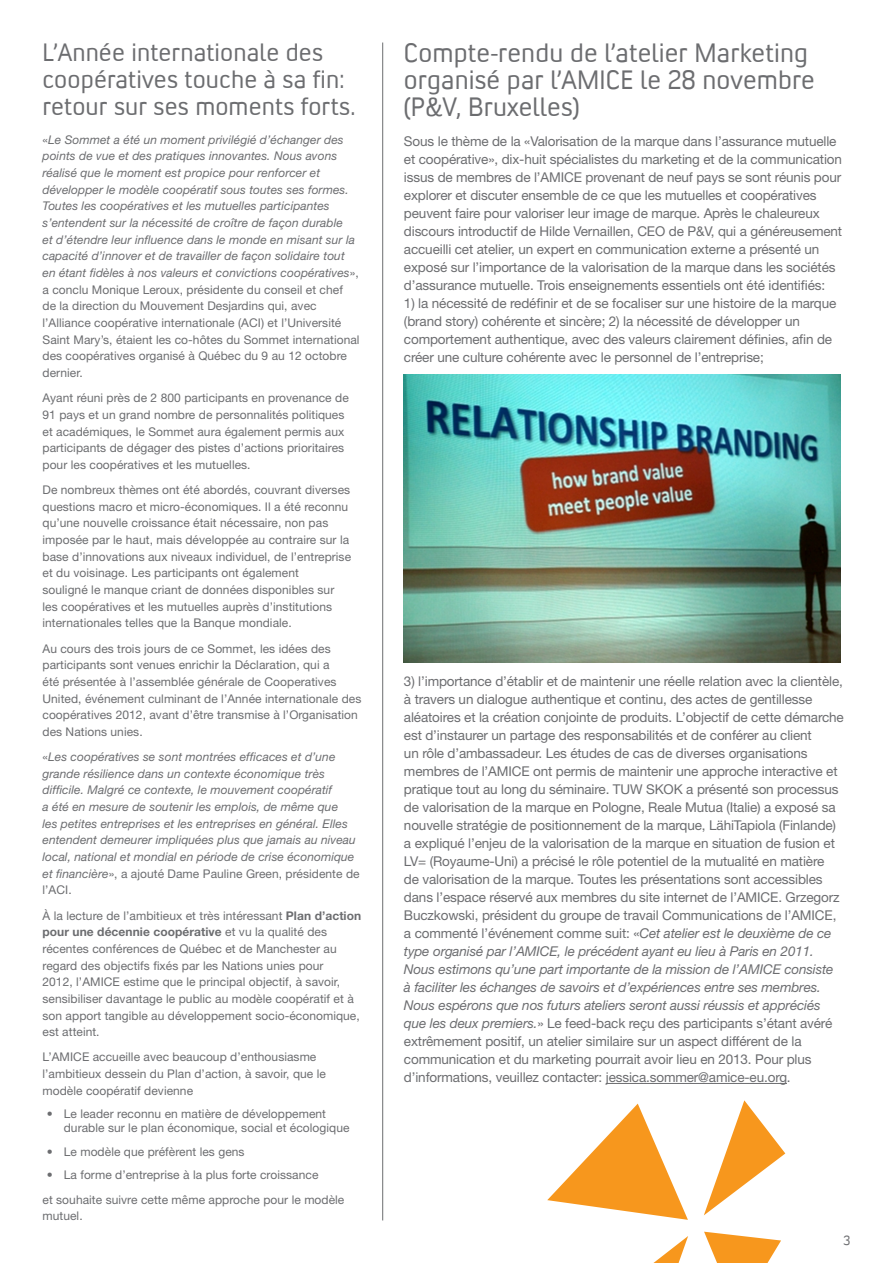
<style>
.page{position:relative;width:893px;height:1263px;background:#fff}
.page>*{position:absolute;margin:0;border:0;box-sizing:border-box;transform-origin:0 0}
.Amice_TITEL{font:27px/27px "Convection";letter-spacing:.005em;color:#6c6d70}
.Amice_TITEL-2{font:25.5px/27.2px "Convection";letter-spacing:.005em;color:#6c6d70}
.Amice_body_copy{font:13.5px/18px "Helvetica Neue LT Std";letter-spacing:-.01em;color:#6c6d70}
.t1{font:13.5px "Convection";color:#6c6d70}
.Amice_body_copy-2{font:12px/16.6px "Helvetica Neue LT Std";letter-spacing:.005em;color:#6c6d70}
.Amice_body_copy-3{font:italic 12px/16.6px "Helvetica Neue LT Std";letter-spacing:.005em;color:#6c6d70}
.Amice_body_copy_bull{font:12px/14.5px "Helvetica Neue LT Std";letter-spacing:.005em;color:#6c6d70}
.s1{font-style:normal}
.s2{font-weight:700}
.s3{font-style:italic}
</style>
<div class="page">
<svg style="left:547px;top:1103px;width:141px;height:117px"></svg>
<svg style="left:704px;top:1100px;width:81px;height:115px"></svg>
<svg style="left:653px;top:1236px;width:35px;height:27px"></svg>
<svg style="left:704px;top:1232px;width:77px;height:31px"></svg>
<hr style="left:382px;top:43px;width:1px;height:1177px;background:#6c6d70">
<hr style="left:606px;top:1083px;width:181px;height:1px;background:#6c6d70">
<img style="left:404px;top:374px;width:436px;height:288px">
<p class="Amice_TITEL-2" style="left:43px;top:37px;width:314px">L’Année internationale des coopératives touche à sa fin: retour sur ses moments forts.</p>
<p class="Amice_body_copy-3" style="left:43px;top:131px;width:319px"><span class="s1">«</span>Le Sommet a été un moment privilégié d’échanger des points de vue et des pratiques innovantes. Nous avons réalisé que le moment est propice pour renforcer et développer le modèle coopératif sous toutes ses formes.<br>Toutes les coopératives et les mutuelles participantes s’entendent sur la nécessité de croître de façon durable<br>et d’étendre leur influence dans le monde en misant sur la capacité d’innover et de travailler de façon solidaire tout en étant fidèles à nos valeurs et convictions coopératives<span class="s1">», a conclu Monique Leroux, présidente du conseil et chef<br>de la direction du Mouvement Desjardins qui, avec l’Alliance coopérative internationale (ACI) et l’Université Saint Mary’s, étaient les co-hôtes du Sommet international des coopératives organisé à Québec du 9 au 12 octobre dernier.</span></p>
<p class="Amice_body_copy-2" style="left:43px;top:389px;width:308px">Ayant réuni près de 2 800 participants en provenance de 91 pays et un grand nombre de personnalités politiques et académiques, le Sommet aura également permis aux participants de dégager des pistes d’actions prioritaires pour les coopératives et les mutuelles.</p>
<p class="Amice_body_copy-2" style="left:43px;top:481px;width:310px">De nombreux thèmes ont été abordés, couvrant diverses questions macro et micro-économiques. Il a été reconnu qu’une nouvelle croissance était nécessaire, non pas imposée par le haut, mais développée au contraire sur la base d’innovations aux niveaux individuel, de l’entreprise et du voisinage. Les participants ont également<br>souligné le manque criant de données disponibles sur les coopératives et les mutuelles auprès d’institutions internationales telles que la Banque mondiale.</p>
<p class="Amice_body_copy-2" style="left:43px;top:640px;width:320px">Au cours des trois jours de ce Sommet, les idées des participants sont venues enrichir la Déclaration, qui a<br>été présentée à l’assemblée générale de Cooperatives United, événement culminant de l’Année internationale des coopératives 2012, avant d’être transmise à l’Organisation des Nations unies.</p>
<p class="Amice_body_copy-3" style="left:43px;top:748px;width:319px"><span class="s1">«</span>Les coopératives se sont montrées efficaces et d’une grande résilience dans un contexte économique très difficile. Malgré ce contexte, le mouvement coopératif<br>a été en mesure de soutenir les emplois, de même que<br>les petites entreprises et les entreprises en général. Elles entendent demeurer impliquées plus que jamais au niveau local, national et mondial en période de crise économique et financière<span class="s1">», a ajouté Dame Pauline Green, présidente de l’ACI.</span></p>
<p class="Amice_body_copy-2" style="left:43px;top:907px;width:320px">À la lecture de l’ambitieux et très intéressant <span class="s2">Plan d’action pour une décennie coopérative</span> et vu la qualité des récentes conférences de Québec et de Manchester au regard des objectifs fixés par les Nations unies pour<br>2012, l’AMICE estime que le principal objectif, à savoir, sensibiliser davantage le public au modèle coopératif et à son apport tangible au développement socio-économique, est atteint.</p>
<p class="Amice_body_copy-2" style="left:43px;top:1049px;width:285px">L’AMICE accueille avec beaucoup d’enthousiasme l’ambitieux dessein du Plan d’action, à savoir, que le modèle coopératif devienne</p>
<p class="Amice_body_copy_bull" style="left:64px;top:1106px;width:287px;text-indent:-17px">• Le leader reconnu en matière de développement durable sur le plan économique, social et écologique</p>
<p class="Amice_body_copy_bull" style="left:47px;top:1144px;width:199px">• Le modèle que préfèrent les gens</p>
<p class="Amice_body_copy_bull" style="left:47px;top:1167px;width:273px">• La forme d’entreprise à la plus forte croissance</p>
<p class="Amice_body_copy-2" style="left:43px;top:1191px;width:303px">et souhaite suivre cette même approche pour le modèle mutuel.</p>
<p class="Amice_TITEL" style="left:404px;top:38px;width:412px">Compte-rendu de l’atelier Marketing organisé par l’AMICE le 28 novembre (P&amp;V, Bruxelles)</p>
<p class="Amice_body_copy" style="left:404px;top:132px;width:440px">Sous le thème de la «Valorisation de la marque dans l’assurance mutuelle et coopérative», dix-huit spécialistes du marketing et de la communication issus de membres de l’AMICE provenant de neuf pays se sont réunis pour explorer et discuter ensemble de ce que les mutuelles et coopératives peuvent faire pour valoriser leur image de marque. Après le chaleureux discours introductif de Hilde Vernaillen, CEO de P&amp;V, qui a généreusement accueilli cet atelier, un expert en communication externe a présenté un exposé sur l’importance de la valorisation de la marque dans les sociétés d’assurance mutuelle. Trois enseignements essentiels ont été identifiés:</p>
<p class="Amice_body_copy" style="left:404px;top:294px;width:434px">1) la nécessité de redéfinir et de se focaliser sur une histoire de la marque (brand story) cohérente et sincère; 2) la nécessité de développer un comportement authentique, avec des valeurs clairement définies, afin de créer une culture cohérente avec le personnel de l’entreprise;</p>
<p class="Amice_body_copy" style="left:404px;top:672px;width:441px">3) l’importance d’établir et de maintenir une réelle relation avec la clientèle, à travers un dialogue authentique et continu, des actes de gentillesse aléatoires et la création conjointe de produits. L’objectif de cette démarche est d’instaurer un partage des responsabilités et de conférer au client<br>un rôle d’ambassadeur. Les études de cas de diverses organisations membres de l’AMICE ont permis de maintenir une approche interactive et pratique tout au long du séminaire. TUW SKOK a présenté son processus de valorisation de la marque en Pologne, Reale Mutua (Italie) a exposé sa nouvelle stratégie de positionnement de la marque, LähiTapiola (Finlande) a expliqué l’enjeu de la valorisation de la marque en situation de fusion et LV= (Royaume-Uni) a précisé le rôle potentiel de la mutualité en matière<br>de valorisation de la marque. Toutes les présentations sont accessibles dans l’espace réservé aux membres du site internet de l’AMICE. Grzegorz Buczkowski, président du groupe de travail Communications de l’AMICE, a commenté l’événement comme suit: «<span class="s3">Cet atelier est le deuxième de ce type organisé par l’AMICE, le précédent ayant eu lieu à Paris en 2011.<br>Nous estimons qu’une part importante de la mission de l’AMICE consiste à faciliter les échanges de savoirs et d’expériences entre ses membres.<br>Nous espérons que nos futurs ateliers seront aussi réussis et appréciés que les deux premiers.</span>» Le feed-back reçu des participants s’étant avéré extrêmement positif, un atelier similaire sur un aspect différent de la communication et du marketing pourrait avoir lieu en 2013. Pour plus d’informations, veuillez contacter: jessica.sommer@amice-eu.org.</p>
<p class="t1" style="left:843px;top:1231px;width:8px">3</p>
</div>
